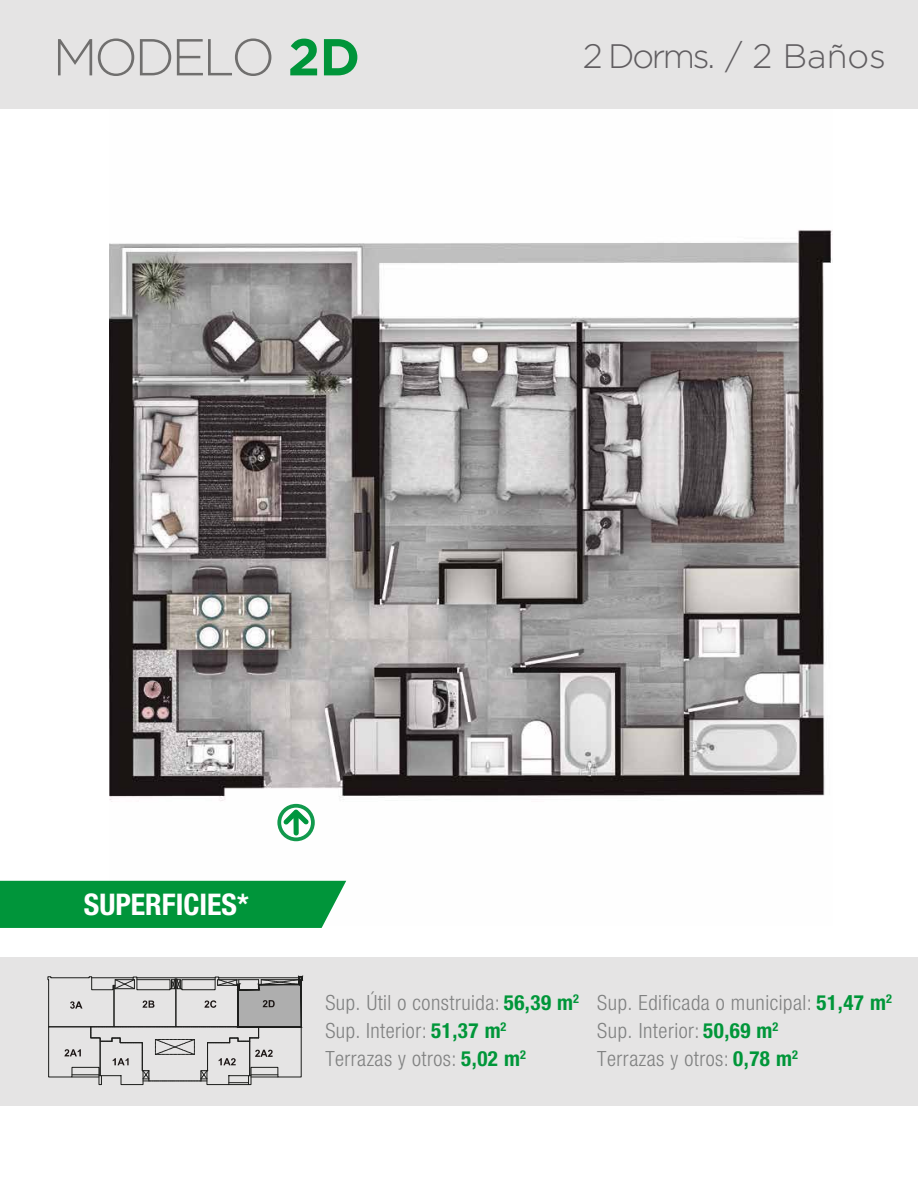
<style>
.page{position:relative;width:918px;height:1188px;background:#fff}
.page>*{position:absolute;margin:0;border:0;box-sizing:border-box;transform-origin:0 0}
.t1{font:300 51.9px "Gotham Pro";color:#706f6e}
.t2{font:300 33.9px "Gotham Pro";color:#605d60}
.t3{font:700 condensed 29.85px "Helvetica Neue";color:#fff}
.t4{font:300 condensed 21px/28.2px "Helvetica Neue";letter-spacing:.025em;color:#808181}
.s1{font-weight:700;color:#00953a}
.s2{font-weight:700;color:#009639}
</style>
<div class="page">
<img style="left:109px;top:108px;width:723px;height:773px">
<svg style="left:283px;top:810px;width:26px;height:26px"></svg>
<div style="left:277px;top:804px;width:38px;height:37px;border:4px solid #11994c;border-radius:50%"></div>
<div style="left:0;top:0;width:918px;height:108px;background:#e5e4e4"></div>
<div style="left:0;top:957px;width:918px;height:149px;background:#e5e4e4"></div>
<div style="left:0;top:881px;width:346px;height:47px;background:#00953a"></div>
<svg style="left:47px;top:976px;width:256px;height:109px"></svg>
<h1 class="t1" style="left:53px;top:29px;width:309px">MODELO <span class="s1">2D</span></h1>
<h2 class="t2" style="left:583px;top:38px;width:305px">2 Dorms. / 2 Baños</h2>
<h3 class="t3" style="left:84px;top:886px;width:166px">SUPERFICIES*</h3>
<p class="t4" style="left:325px;top:988px;width:255px">Sup. Útil o construida: <span class="s2">56,39 m</span><sup>2<br></sup>Sup. Interior: <span class="s2">51,37 m</span><sup>2<br></sup>Terrazas y otros: <span class="s2">5,02 m</span><sup>2</sup></p>
<p class="t4" style="left:597px;top:988px;width:296px">Sup. Edificada o municipal: <span class="s2">51,47 m</span><sup>2<br></sup>Sup. Interior: <span class="s2">50,69 m</span><sup>2<br></sup>Terrazas y otros: <span class="s2">0,78 m</span><sup>2</sup></p>
</div>
